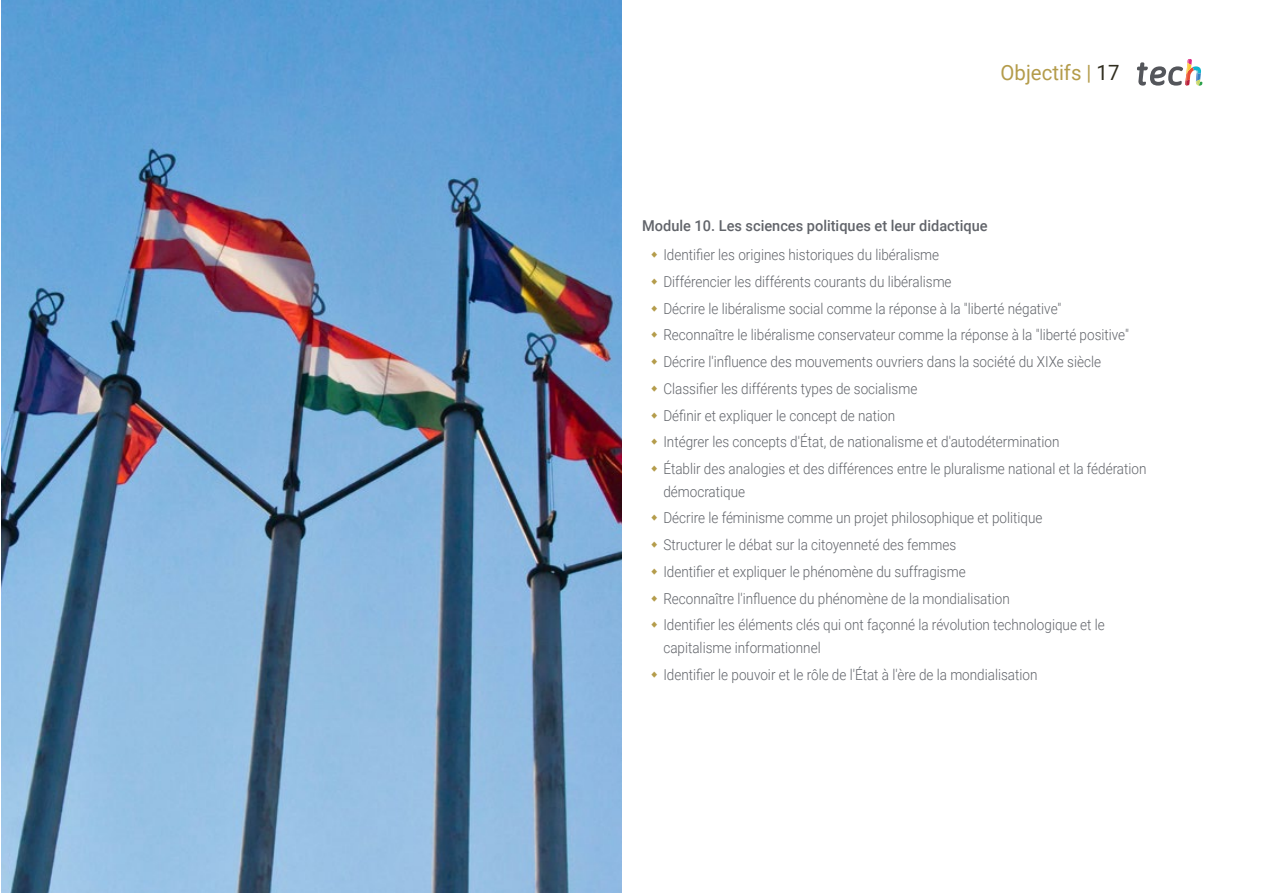
<style>
.page{position:relative;width:1263px;height:893px;background:#fff}
.page>*{position:absolute;margin:0;border:0;box-sizing:border-box;transform-origin:0 0}
.t1{font:21px "Roboto";color:#b49c4b}
.t2{font:300 15px/26.7px "Roboto";color:#61646a;scale:.9 1}
.t3{font:500 15px "Roboto";color:#61646a}
.s1{color:#312e20}
</style>
<div class="page">
<img style="left:1px;top:0;width:621px;height:893px">
<svg style="left:1137px;top:59px;width:65px;height:27px"></svg>
<h1 class="t1" style="left:1000px;top:57px;width:120px">Objectifs | <span class="s1">17</span></h1>
<p class="t3" style="left:642px;top:215px;width:347px">Module 10. Les sciences politiques et leur didactique</p>
<p class="t2" style="left:663px;top:241px;width:538px">Identifier les origines historiques du libéralisme<br>Différencier les différents courants du libéralisme<br>Décrire le libéralisme social comme la réponse à la "liberté négative"<br>Reconnaître le libéralisme conservateur comme la réponse à la "liberté positive" Décrire l'influence des mouvements ouvriers dans la société du XIXe siècle Classifier les différents types de socialisme<br>Définir et expliquer le concept de nation<br>Intégrer les concepts d'État, de nationalisme et d'autodétermination<br>Établir des analogies et des différences entre le pluralisme national et la fédération</p>
<p class="t2" style="left:663px;top:477px;width:492px">démocratique<br>Décrire le féminisme comme un projet philosophique et politique Structurer le débat sur la citoyenneté des femmes<br>Identifier et expliquer le phénomène du suffragisme<br>Reconnaître l'influence du phénomène de la mondialisation<br>Identifier les éléments clés qui ont façonné la révolution technologique et le</p>
<p class="t2" style="left:663px;top:633px;width:417px">capitalisme informationnel<br>Identifier le pouvoir et le rôle de l'État à l'ère de la mondialisation</p>
</div>
